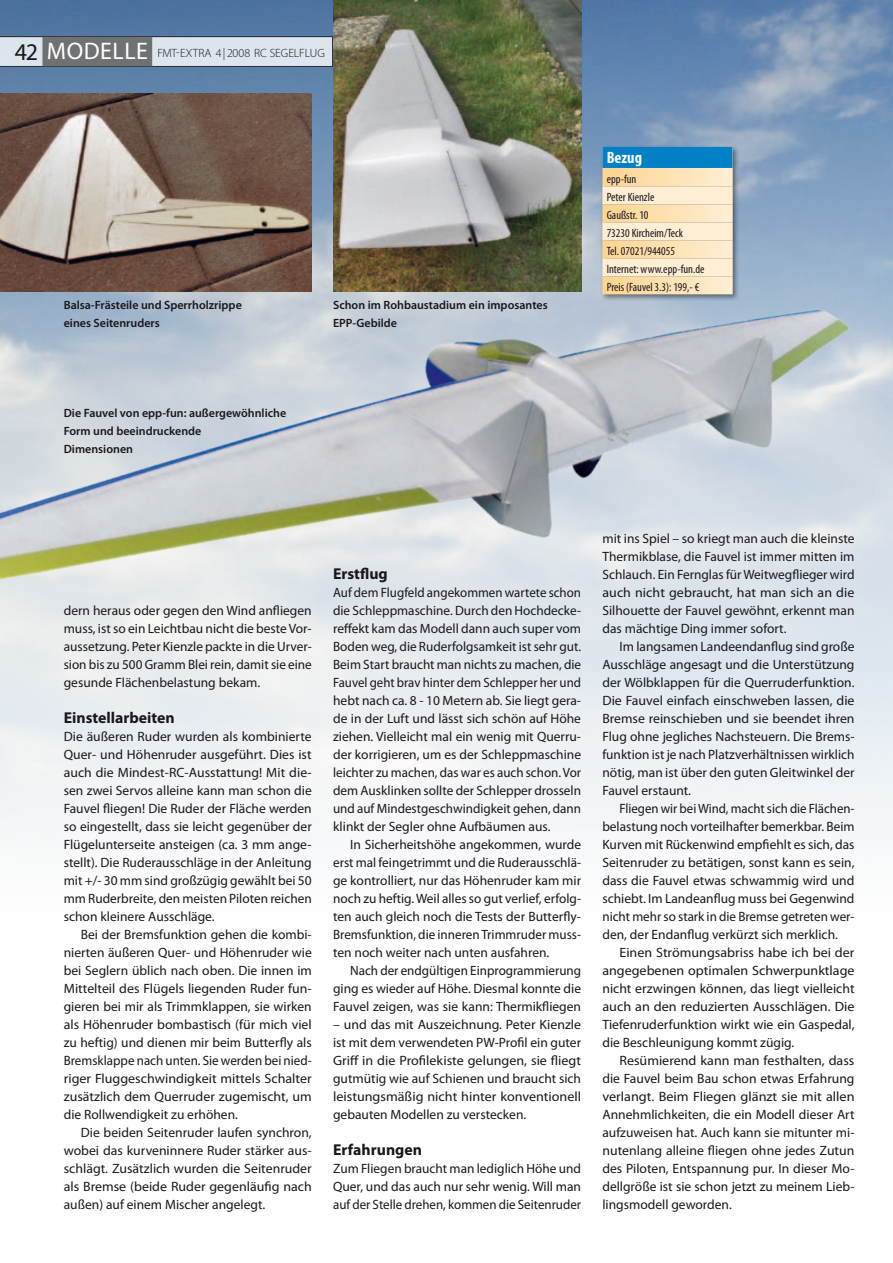
<style>
.page{position:relative;width:893px;height:1263px;background:#fff}
.page>*{position:absolute;margin:0;border:0;box-sizing:border-box;transform-origin:0 0}
.t1{font:700 condensed 16.5px "Myriad Pro";color:#fff}
.t2{font:700 15.75px "Myriad Pro";color:#1a171c}
.t3{font:13.5px/18px "Myriad Pro";color:#1a171c;text-align:justify}
.t4{font:13.5px/18px "Myriad Pro";color:#1a171c;text-align:justify;scale:1.04 1}
.t5{font:13.5px/18px "Myriad Pro";color:#1a171c;text-align:justify;scale:.96 1}
.t6{font:13.5px/18px "Myriad Pro";color:#1a171c;text-align:justify;scale:.95 1}
.t7{font:600 12px/18px "Myriad Pro";color:#1a171c}
.t8{font:condensed 12px/18px "Myriad Pro";color:#1a171c}
.t9{font:300 12px "Myriad Pro";color:#1a171c}
.s1{font-weight:400;font-size:24px}
.s2{font-weight:400;font-size:24px;color:#fff}
</style>
<div class="page">
<img style="left:0;top:0;width:893px;height:830px">
<img style="left:333px;top:0;width:248px;height:43px">
<svg style="left:0;top:36px;width:333px;height:7px;background:#b5bdc7"></svg>
<div style="left:42px;top:37px;width:110px;height:29px;background:#707173"></div>
<img style="left:0;top:43px;width:872px;height:791px">
<img style="left:0;top:93px;width:312px;height:198px">
<p class="t9" style="left:15px;top:46px;width:312px"><span class="s1">42</span> <span class="s2">MODELLE</span> FMT-EXTRA 4|2008 RC SEGELFLUG</p>
<p class="t7" style="left:64px;top:296px;width:180px">Balsa-Frästeile und Sperrholzrippe eines Seitenruders</p>
<p class="t7" style="left:333px;top:296px;width:216px">Schon im Rohbaustadium ein imposantes<br>EPP-Gebilde</p>
<p class="t1" style="left:607px;top:147px;width:37px">Bezug</p>
<p class="t8" style="left:607px;top:170px;width:99px">epp-fun<br>Peter Kienzle<br>Gaußstr. 10<br>73230 Kircheim/Teck<br>Tel. 07021/944055<br>Internet: www.epp-fun.de<br>Preis (Fauvel 3.3): 199,- €</p>
<p class="t7" style="left:64px;top:404px;width:224px">Die Fauvel von epp-fun: außergewöhnliche<br>Form und beeindruckende<br>Dimensionen</p>
<p class="t3" style="left:64px;top:601px;width:250px">dern heraus oder gegen den Wind anfliegen muss, ist so ein Leichtbau nicht die beste Vor&shy;aussetzung. Peter Kienzle packte in die Urver&shy;sion bis zu 500 Gramm Blei rein, damit sie eine gesunde Flächenbelastung bekam.</p>
<p class="t2" style="left:64px;top:709px;width:113px">Einstellarbeiten</p>
<p class="t3" style="left:64px;top:727px;width:250px">Die äußeren Ruder wurden als kombinierte Quer- und Höhenruder ausgeführt. Dies ist auch die Mindest-RC-Ausstattung! Mit die&shy;sen zwei Servos alleine kann man schon die Fauvel fliegen! Die Ruder der Fläche werden so eingestellt, dass sie leicht gegenüber der Flügelunterseite ansteigen (ca. 3 mm ange&shy;stellt). Die Ruderausschläge in der Anleitung mit +/- 30 mm sind großzügig gewählt bei 50 mm Ruderbreite, den meisten Piloten reichen schon kleinere Ausschläge.</p>
<p class="t3" style="left:64px;top:925px;width:250px;text-indent:17px">Bei der Bremsfunktion gehen die kombi&shy;nierten äußeren Quer- und Höhenruder wie bei Seglern üblich nach oben. Die innen im Mittelteil des Flügels liegenden Ruder fun&shy;gieren bei mir als Trimmklappen, sie wirken als Höhenruder bombastisch (für mich viel zu heftig) und dienen mir beim Butterfly als Bremsklappe nach unten. Sie werden bei nied&shy;riger Fluggeschwindigkeit mittels Schalter zusätzlich dem Querruder zugemischt, um die Rollwendigkeit zu erhöhen.</p>
<p class="t3" style="left:64px;top:1123px;width:250px;text-indent:17px">Die beiden Seitenruder laufen synchron, wobei das kurveninnere Ruder stärker aus&shy;schlägt. Zusätzlich wurden die Seitenruder als Bremse (beide Ruder gegenläufig nach außen) auf einem Mischer angelegt.</p>
<p class="t2" style="left:333px;top:565px;width:56px">Erstflug</p>
<p class="t5" style="left:333px;top:583px;width:260px">Auf dem Flugfeld angekommen wartete schon die Schleppmaschine. Durch den Hochdecke&shy;reffekt kam das Modell dann auch super vom Boden weg, die Ruderfolgsamkeit ist sehr gut.<br>Beim Start braucht man nichts zu machen, die Fauvel geht brav hinter dem Schlepper her und hebt nach ca. 8 - 10 Metern ab. Sie liegt gera&shy;de in der Luft und lässt sich schön auf Höhe ziehen. Vielleicht mal ein wenig mit Querru&shy;der korrigieren, um es der Schleppmaschine leichter zu machen, das war es auch schon. Vor dem Ausklinken sollte der Schlepper drosseln und auf Mindestgeschwindigkeit gehen, dann klinkt der Segler ohne Aufbäumen aus.</p>
<p class="t3" style="left:333px;top:835px;width:250px;text-indent:17px">In Sicherheitshöhe angekommen, wurde erst mal feingetrimmt und die Ruderausschlä&shy;ge kontrolliert, nur das Höhenruder kam mir noch zu heftig. Weil alles so gut verlief, erfolg&shy;ten auch gleich noch die Tests der Butterfly-Bremsfunktion, die inneren Trimmruder muss&shy;ten noch weiter nach unten ausfahren.</p>
<p class="t3" style="left:333px;top:961px;width:250px;text-indent:17px">Nach der endgültigen Einprogrammierung ging es wieder auf Höhe. Diesmal konnte die Fauvel zeigen, was sie kann: Thermikfliegen</p>
<p class="t3" style="left:333px;top:1015px;width:250px">– und das mit Auszeichnung. Peter Kienzle ist mit dem verwendeten PW-Profil ein guter Griff in die Profilekiste gelungen, sie fliegt gutmütig wie auf Schienen und braucht sich leistungsmäßig nicht hinter konventionell gebauten Modellen zu verstecken.</p>
<p class="t2" style="left:333px;top:1141px;width:90px">Erfahrungen</p>
<p class="t3" style="left:333px;top:1159px;width:250px">Zum Fliegen braucht man lediglich Höhe und Quer, und das auch nur sehr wenig. Will man auf der Stelle drehen, kommen die Seitenruder</p>
<p class="t3" style="left:602px;top:529px;width:254px">mit ins Spiel – so kriegt man auch die kleinste Thermikblase, die Fauvel ist immer mitten im Schlauch. Ein Fernglas für Weitwegflieger wird auch nicht gebraucht, hat man sich an die Silhouette der Fauvel gewöhnt, erkennt man das mächtige Ding immer sofort.</p>
<p class="t3" style="left:602px;top:637px;width:254px;text-indent:17px">Im langsamen Landeendanflug sind große Ausschläge angesagt und die Unterstützung der Wölbklappen für die Querruderfunktion.<br>Die Fauvel einfach einschweben lassen, die Bremse reinschieben und sie beendet ihren Flug ohne jegliches Nachsteuern. Die Brems&shy;funktion ist je nach Platzverhältnissen wirklich nötig, man ist über den guten Gleitwinkel der Fauvel erstaunt.</p>
<p class="t6" style="left:602px;top:799px;width:267px;text-indent:17px">Fliegen wir bei Wind, macht sich die Flächen&shy;belastung noch vorteilhafter bemerkbar. Beim Kurven mit Rückenwind empfiehlt es sich, das Seitenruder zu betätigen, sonst kann es sein, dass die Fauvel etwas schwammig wird und schiebt. Im Landeanflug muss bei Gegenwind nicht mehr so stark in die Bremse getreten wer&shy;den, der Endanflug verkürzt sich merklich.</p>
<p class="t4" style="left:602px;top:943px;width:244px;text-indent:17px">Einen Strömungsabriss habe ich bei der angegebenen optimalen Schwerpunktlage nicht erzwingen können, das liegt vielleicht auch an den reduzierten Ausschlägen. Die Tiefenruderfunktion wirkt wie ein Gaspedal, die Beschleunigung kommt zügig.</p>
<p class="t4" style="left:602px;top:1051px;width:244px;text-indent:17px">Resümierend kann man festhalten, dass die Fauvel beim Bau schon etwas Erfahrung verlangt. Beim Fliegen glänzt sie mit allen Annehmlichkeiten, die ein Modell dieser Art aufzuweisen hat. Auch kann sie mitunter mi&shy;nutenlang alleine fliegen ohne jedes Zutun des Piloten, Entspannung pur. In dieser Mo&shy;dellgröße ist sie schon jetzt zu meinem Lieb&shy;lingsmodell geworden.</p>
</div>
